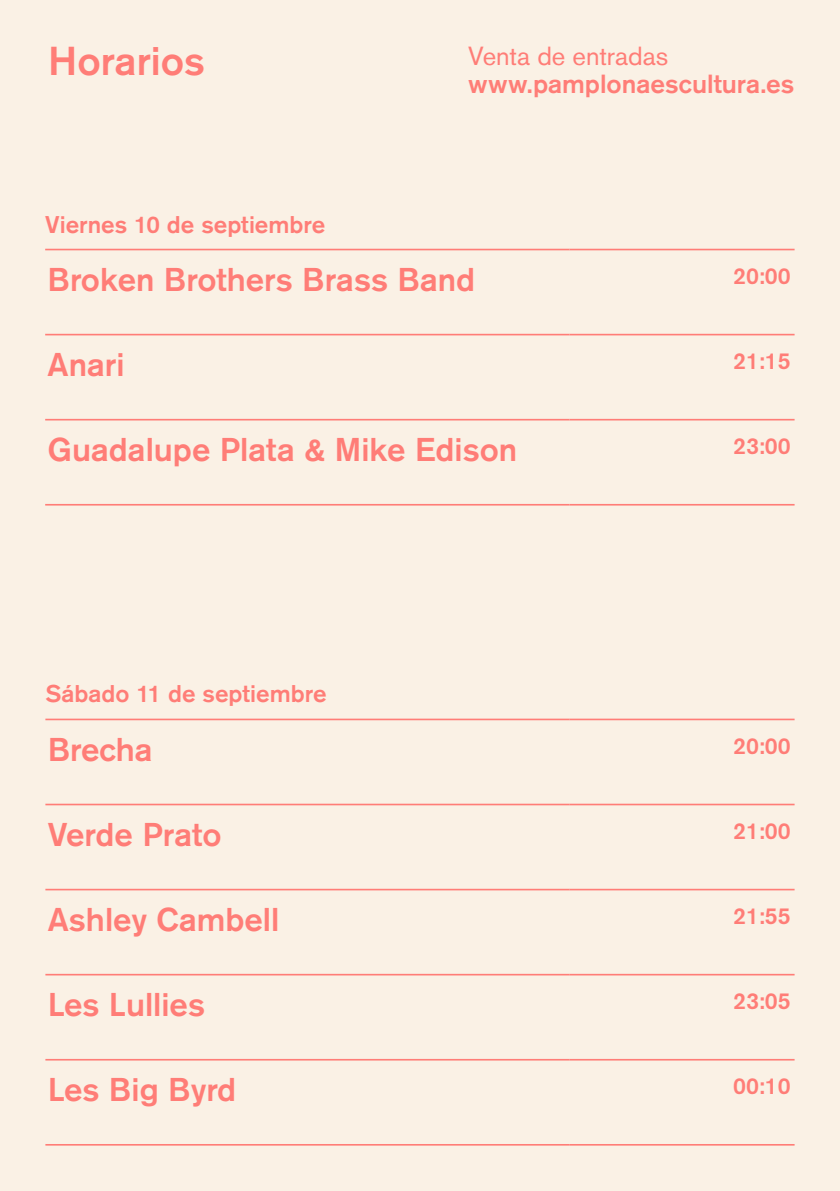
<style>
.page{position:relative;width:840px;height:1191px;background:#fff}
.page>*{position:absolute;margin:0;border:0;box-sizing:border-box;transform-origin:0 0}
.t1{font:500 40px "Akzidenz Grotesk BE";color:#ff7d77}
.t2{font:500 32.6px "Akzidenz Grotesk BE";color:#ff7d77}
.t3{font:500 26px "Akzidenz Grotesk BE";color:#ff7d77}
.t4{font:26px "Akzidenz Grotesk BE";color:#ff7d77}
.t5{font:500 24px "Akzidenz Grotesk BE";color:#ff7d77}
.t6{font:500 22.8px "Akzidenz Grotesk BE";color:#ff7d77}
</style>
<div class="page">
<div style="left:0;top:0;width:839px;height:1191px;background:#faf1e5"></div>
<hr style="left:45px;top:249px;width:524px;height:1px;background:#ff7d77">
<hr style="left:569px;top:249px;width:225px;height:1px;background:#ff7d77">
<hr style="left:45px;top:334px;width:524px;height:1px;background:#ff7d77">
<hr style="left:569px;top:334px;width:225px;height:1px;background:#ff7d77">
<hr style="left:45px;top:419px;width:524px;height:1px;background:#ff7d77">
<hr style="left:569px;top:419px;width:225px;height:1px;background:#ff7d77">
<hr style="left:45px;top:504px;width:524px;height:1px;background:#ff7d77">
<hr style="left:569px;top:504px;width:225px;height:1px;background:#ff7d77">
<hr style="left:45px;top:718px;width:524px;height:2px;background:#ff7d77">
<hr style="left:569px;top:718px;width:225px;height:2px;background:#ff7d77">
<hr style="left:45px;top:803px;width:524px;height:2px;background:#ff7d77">
<hr style="left:569px;top:803px;width:225px;height:2px;background:#ff7d77">
<hr style="left:45px;top:888px;width:524px;height:2px;background:#ff7d77">
<hr style="left:569px;top:888px;width:225px;height:2px;background:#ff7d77">
<hr style="left:45px;top:973px;width:524px;height:2px;background:#ff7d77">
<hr style="left:569px;top:973px;width:225px;height:2px;background:#ff7d77">
<hr style="left:45px;top:1059px;width:524px;height:1px;background:#ff7d77">
<hr style="left:569px;top:1059px;width:225px;height:1px;background:#ff7d77">
<hr style="left:45px;top:1144px;width:524px;height:1px;background:#ff7d77">
<hr style="left:569px;top:1144px;width:225px;height:1px;background:#ff7d77">
<p class="t1" style="left:48px;top:37px;width:158px">Horarios</p>
<p class="t4" style="left:468px;top:40px;width:201px">Venta de entradas</p>
<p class="t3" style="left:468px;top:68px;width:327px">www.pamplonaescultura.es</p>
<p class="t5" style="left:45px;top:209px;width:281px">Viernes 10 de septiembre</p>
<p class="t2" style="left:47px;top:260px;width:429px">Broken Brothers Brass Band</p>
<p class="t6" style="left:733px;top:262px;width:59px">20:00</p>
<p class="t2" style="left:47px;top:345px;width:78px">Anari</p>
<p class="t6" style="left:733px;top:347px;width:59px">21:15</p>
<p class="t2" style="left:47px;top:430px;width:471px">Guadalupe Plata &amp; Mike Edison</p>
<p class="t6" style="left:733px;top:432px;width:59px">23:00</p>
<p class="t5" style="left:45px;top:679px;width:282px">Sábado 11 de septiembre</p>
<p class="t2" style="left:48px;top:729px;width:106px">Brecha</p>
<p class="t6" style="left:733px;top:731px;width:59px">20:00</p>
<p class="t2" style="left:48px;top:814px;width:175px">Verde Prato</p>
<p class="t6" style="left:733px;top:816px;width:59px">21:00</p>
<p class="t2" style="left:48px;top:899px;width:233px">Ashley Cambell</p>
<p class="t6" style="left:733px;top:901px;width:59px">21:55</p>
<p class="t2" style="left:48px;top:984px;width:159px">Les Lullies</p>
<p class="t6" style="left:733px;top:987px;width:59px">23:05</p>
<p class="t2" style="left:48px;top:1069px;width:190px">Les Big Byrd</p>
<p class="t6" style="left:733px;top:1072px;width:59px">00:10</p>
</div>
